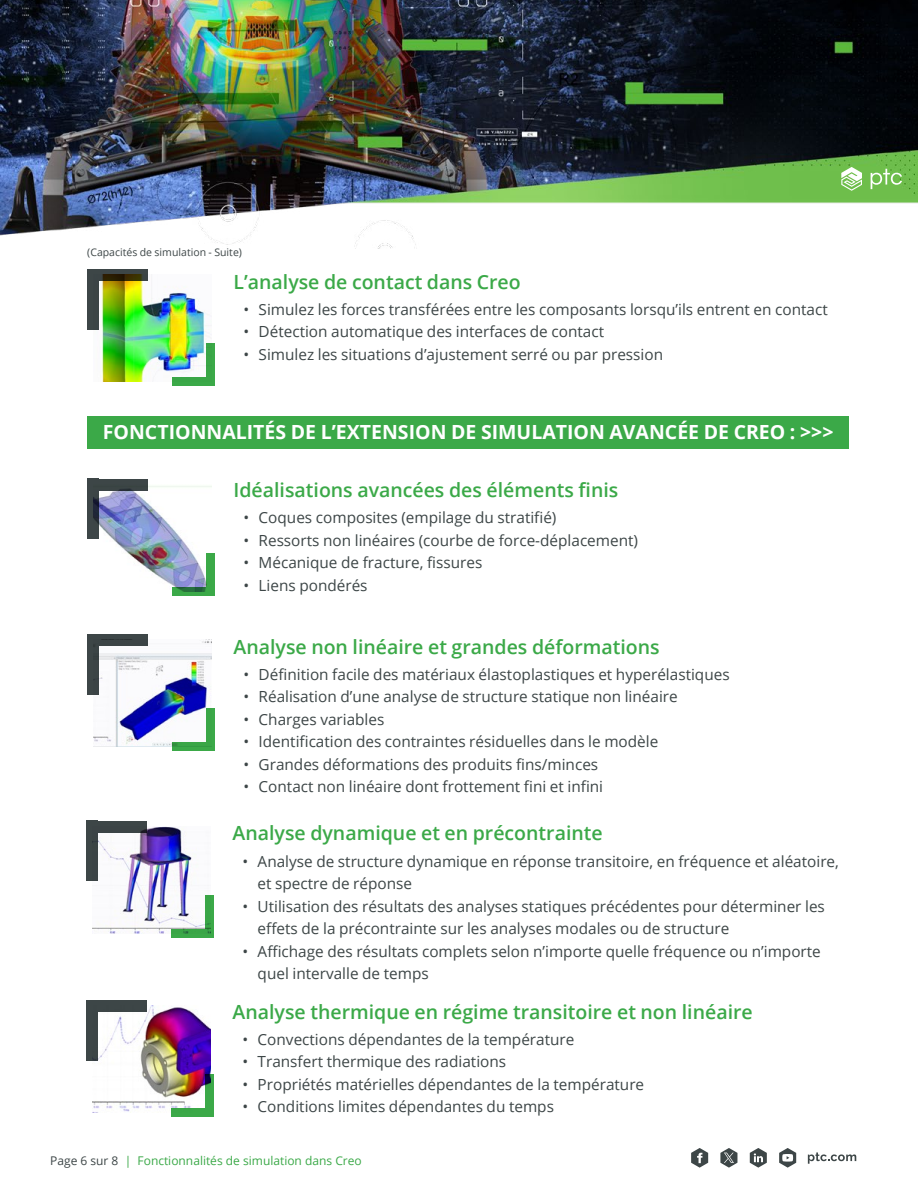
<style>
.page{position:relative;width:918px;height:1188px;background:#fff}
.page>*{position:absolute;margin:0;border:0;box-sizing:border-box;transform-origin:0 0}
.t1{font:600 19.5px "Open Sans";color:#3ba948}
.t2{font:700 19.5px "Open Sans";color:#fff}
.t3{font:15.3px/22.5px "Open Sans";color:#3d4647}
.t4{font:12px "Open Sans";color:#3ba948}
.t5{font:10.5px "Open Sans";color:#3d4647}
.s1{color:#3d4647}
</style>
<div class="page">
<svg style="left:691px;top:1148px;width:17px;height:20px"></svg>
<svg style="left:750px;top:1148px;width:17px;height:20px"></svg>
<svg style="left:779px;top:1148px;width:17px;height:20px"></svg>
<svg style="left:808px;top:1152px;width:48px;height:12px"></svg>
<svg style="left:720px;top:1148px;width:17px;height:20px"></svg>
<img style="left:0;top:0;width:918px;height:249px">
<svg style="left:841px;top:167px;width:21px;height:24px"></svg>
<svg style="left:871px;top:169px;width:31px;height:20px"></svg>
<img style="left:101px;top:281px;width:110px;height:101px">
<svg style="left:99px;top:269px;width:49px;height:12px"></svg>
<div style="left:87px;top:269px;width:12px;height:61px;background:#3d4647"></div>
<div style="left:173px;top:377px;width:42px;height:9px;background:#3ba948"></div>
<div style="left:206px;top:344px;width:9px;height:42px;background:#3ba948"></div>
<img style="left:99px;top:486px;width:112px;height:105px">
<div style="left:87px;top:479px;width:61px;height:11px;background:#3d4647"></div>
<svg style="left:87px;top:490px;width:12px;height:49px"></svg>
<svg style="left:173px;top:587px;width:33px;height:8px"></svg>
<div style="left:206px;top:553px;width:9px;height:42px;background:#3ba948"></div>
<div style="left:87px;top:416px;width:762px;height:33px;background:#3ba948"></div>
<img style="left:93px;top:640px;width:118px;height:107px">
<div style="left:87px;top:634px;width:61px;height:12px;background:#3d4647"></div>
<div style="left:87px;top:634px;width:12px;height:61px;background:#3d4647"></div>
<div style="left:173px;top:742px;width:42px;height:9px;background:#3ba948"></div>
<div style="left:206px;top:708px;width:9px;height:43px;background:#3ba948"></div>
<img style="left:92px;top:826px;width:114px;height:107px">
<div style="left:86px;top:821px;width:61px;height:11px;background:#3d4647"></div>
<div style="left:86px;top:821px;width:12px;height:60px;background:#3d4647"></div>
<div style="left:172px;top:929px;width:42px;height:8px;background:#3ba948"></div>
<div style="left:206px;top:895px;width:8px;height:42px;background:#3ba948"></div>
<img style="left:92px;top:1006px;width:118px;height:107px">
<div style="left:86px;top:1000px;width:61px;height:12px;background:#3d4647"></div>
<div style="left:86px;top:1000px;width:12px;height:61px;background:#3d4647"></div>
<div style="left:172px;top:1108px;width:42px;height:9px;background:#3ba948"></div>
<svg style="left:206px;top:1074px;width:8px;height:34px"></svg>
<p class="t5" style="left:87px;top:245px;width:156px">(Capacités de simulation - Suite)</p>
<p class="t1" style="left:234px;top:268px;width:289px">L’analyse de contact dans Creo</p>
<p class="t3" style="left:244px;top:298px;width:7px;text-align:justify">• • •</p>
<p class="t3" style="left:259px;top:298px;width:571px">Simulez les forces transférées entre les composants lorsqu’ils entrent en contact<br>Détection automatique des interfaces de contact<br>Simulez les situations d’ajustement serré ou par pression</p>
<p class="t2" style="left:103px;top:418px;width:732px">FONCTIONNALITÉS DE L’EXTENSION DE SIMULATION AVANCÉE DE CREO : &gt;&gt;&gt;</p>
<p class="t1" style="left:234px;top:477px;width:386px">Idéalisations avancées des éléments finis</p>
<p class="t3" style="left:259px;top:506px;width:381px">Coques composites (empilage du stratifié)<br>Ressorts non linéaires (courbe de force-déplacement)<br>Mécanique de fracture, fissures<br>Liens pondérés</p>
<p class="t3" style="left:244px;top:506px;width:7px;text-align:justify">• • • •</p>
<p class="t1" style="left:234px;top:633px;width:428px">Analyse non linéaire et grandes déformations</p>
<p class="t3" style="left:244px;top:663px;width:7px;text-align:justify">• • • • • •</p>
<p class="t3" style="left:259px;top:663px;width:473px">Définition facile des matériaux élastoplastiques et hyperélastiques Réalisation d’une analyse de structure statique non linéaire Charges variables<br>Identification des contraintes résiduelles dans le modèle<br>Grandes déformations des produits fins/minces<br>Contact non linéaire dont frottement fini et infini</p>
<p class="t1" style="left:233px;top:820px;width:372px">Analyse dynamique et en précontrainte</p>
<p class="t3" style="left:243px;top:849px;width:7px">•</p>
<p class="t3" style="left:258px;top:849px;width:583px">Analyse de structure dynamique en réponse transitoire, en fréquence et aléatoire, et spectre de réponse<br>Utilisation des résultats des analyses statiques précédentes pour déterminer les effets de la précontrainte sur les analyses modales ou de structure<br>Affichage des résultats complets selon n’importe quelle fréquence ou n’importe quel intervalle de temps</p>
<p class="t1" style="left:233px;top:998px;width:522px">Analyse thermique en régime transitoire et non linéaire</p>
<p class="t3" style="left:258px;top:1027px;width:388px">Convections dépendantes de la température<br>Transfert thermique des radiations<br>Propriétés matérielles dépendantes de la température Conditions limites dépendantes du temps</p>
<p class="t3" style="left:243px;top:894px;width:7px">•</p>
<p class="t3" style="left:243px;top:939px;width:7px">•</p>
<p class="t3" style="left:243px;top:1027px;width:7px;text-align:justify">• • • •</p>
<p class="t4" style="left:50px;top:1152px;width:313px"><span class="s1">Page 6 sur 8</span> | Fonctionnalités de simulation dans Creo</p>
</div>
